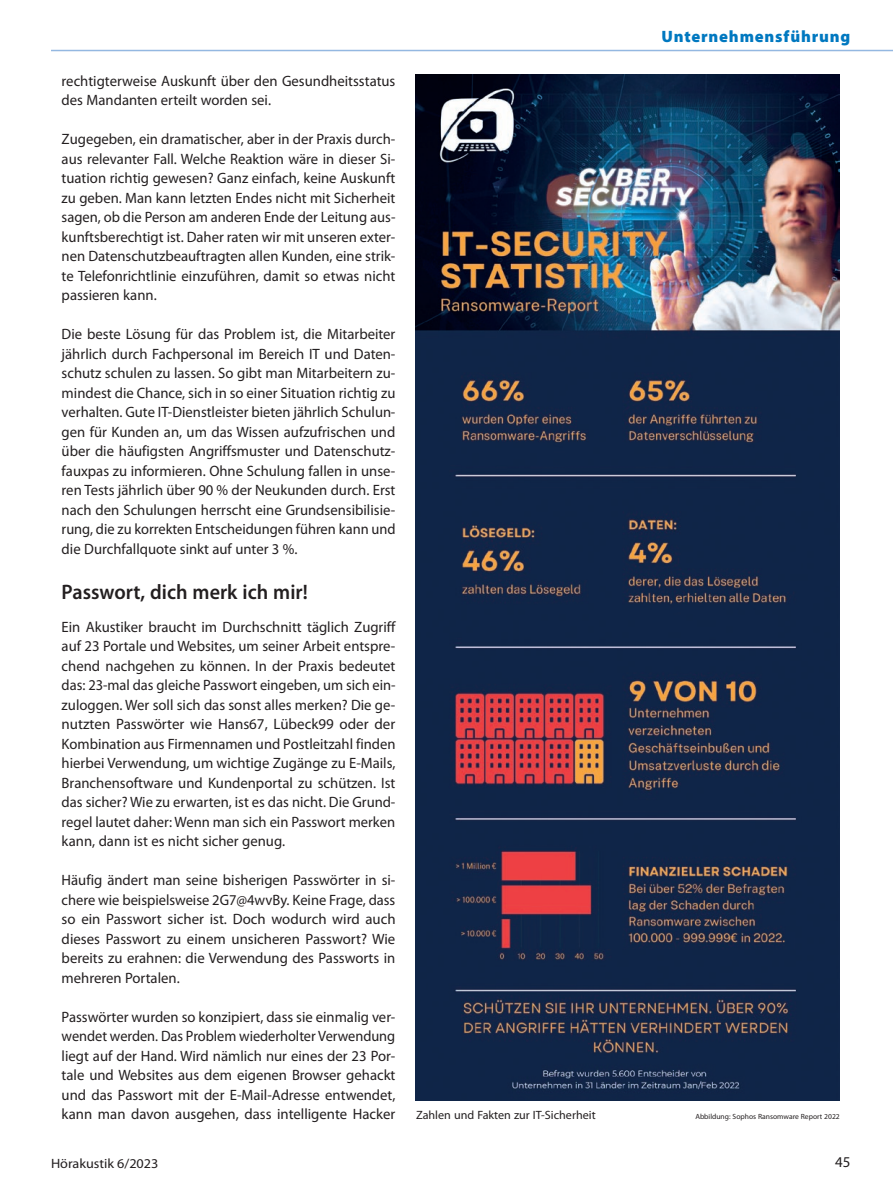
<style>
.page{position:relative;width:893px;height:1191px;background:#fff}
.page>*{position:absolute;margin:0;border:0;box-sizing:border-box;transform-origin:0 0}
.D__Zwischentitel_1-z{font:600 21px "Myriad Pro";color:#231f20;scale:.96 1}
.Rubrik_11pt{font:900 16.5px "Myriad Pro";letter-spacing:.05em;color:#0078c0}
.C__Text_3spaltig_Blo{font:15px/19.5px "Myriad Pro";color:#231f20;text-align:justify}
.t1{font:13.5px "Myriad Pro";color:#231f20;scale:1.05 1}
.E__Bildlegende{font:12px "Myriad Pro";color:#231f20}
.E__Bildlegende-2{font:7.5px "Myriad Pro";color:#231f20}
</style>
<div class="page">
<hr style="left:51px;top:50px;width:842px;height:1px;background:#94b8e1">
<img style="left:416px;top:74px;width:424px;height:1027px">
<p class="C__Text_3spaltig_Blo" style="left:62px;top:71px;width:335px">rechtigterweise Auskunft über den Gesundheitsstatus des Mandanten erteilt worden sei.</p>
<p class="C__Text_3spaltig_Blo" style="left:62px;top:129px;width:335px">Zugegeben, ein dramatischer, aber in der Praxis durch&shy;aus relevanter Fall. Welche Reaktion wäre in dieser Si&shy;tuation richtig gewesen? Ganz einfach, keine Auskunft zu geben. Man kann letzten Endes nicht mit Sicherheit sagen, ob die Person am anderen Ende der Leitung aus&shy;kunftsberechtigt ist. Daher raten wir mit unseren exter&shy;nen Datenschutzbeauftragten allen Kunden, eine strik&shy;te Telefonrichtlinie einzuführen, damit so etwas nicht passieren kann.</p>
<p class="C__Text_3spaltig_Blo" style="left:62px;top:324px;width:335px">Die beste Lösung für das Problem ist, die Mitarbeiter jährlich durch Fachpersonal im Bereich IT und Daten&shy;schutz schulen zu lassen. So gibt man Mitarbeitern zu&shy;mindest die Chance, sich in so einer Situation richtig zu verhalten. Gute IT-Dienstleister bieten jährlich Schulun&shy;gen für Kunden an, um das Wissen aufzufrischen und über die häufigsten Angriffsmuster und Datenschutz&shy;fauxpas zu informieren. Ohne Schulung fallen in unse&shy;ren Tests jährlich über 90 % der Neukunden durch. Erst nach den Schulungen herrscht eine Grundsensibilisie&shy;rung, die zu korrekten Entscheidungen führen kann und die Durchfallquote sinkt auf unter 3 %.</p>
<p class="D__Zwischentitel_1-z" style="left:62px;top:579px;width:258px">Passwort, dich merk ich mir!</p>
<p class="C__Text_3spaltig_Blo" style="left:62px;top:616px;width:335px">Ein Akustiker braucht im Durchschnitt täglich Zugriff auf 23 Portale und Websites, um seiner Arbeit entspre&shy;chend nachgehen zu können. In der Praxis bedeutet das: 23-mal das gleiche Passwort eingeben, um sich ein&shy;zuloggen. Wer soll sich das sonst alles merken? Die ge&shy;nutzten Passwörter wie Hans67, Lübeck99 oder der Kombination aus Firmennamen und Postleitzahl finden hierbei Verwendung, um wichtige Zugänge zu E-Mails, Branchensoftware und Kundenportal zu schützen. Ist das sicher? Wie zu erwarten, ist es das nicht. Die Grund&shy;regel lautet daher: Wenn man sich ein Passwort merken kann, dann ist es nicht sicher genug.</p>
<p class="C__Text_3spaltig_Blo" style="left:62px;top:870px;width:336px">Häufig ändert man seine bisherigen Passwörter in si&shy;chere wie beispielsweise 2G7@4wvBy. Keine Frage, dass so ein Passwort sicher ist. Doch wodurch wird auch dieses Passwort zu einem unsicheren Passwort? Wie bereits zu erahnen: die Verwendung des Passworts in mehreren Portalen.</p>
<p class="C__Text_3spaltig_Blo" style="left:62px;top:1006px;width:335px">Passwörter wurden so konzipiert, dass sie einmalig ver&shy;wendet werden. Das Problem wiederholter Verwendung liegt auf der Hand. Wird nämlich nur eines der 23 Por&shy;tale und Websites aus dem eigenen Browser gehackt und das Passwort mit der E-Mail-Adresse entwendet, kann man davon ausgehen, dass intelligente Hacker</p>
<p class="Rubrik_11pt" style="left:661px;top:26px;width:191px">Unternehmensführung</p>
<p class="E__Bildlegende" style="left:416px;top:1107px;width:181px">Zahlen und Fakten zur IT-Sicherheit</p>
<p class="E__Bildlegende-2" style="left:695px;top:1112px;width:146px">Abbildung: Sophos Ransomware Report 2022</p>
<p class="t1" style="left:51px;top:1154px;width:104px">Hörakustik 6/2023</p>
<p class="C__Text_3spaltig_Blo" style="left:835px;top:1152px;width:17px">45</p>
</div>
